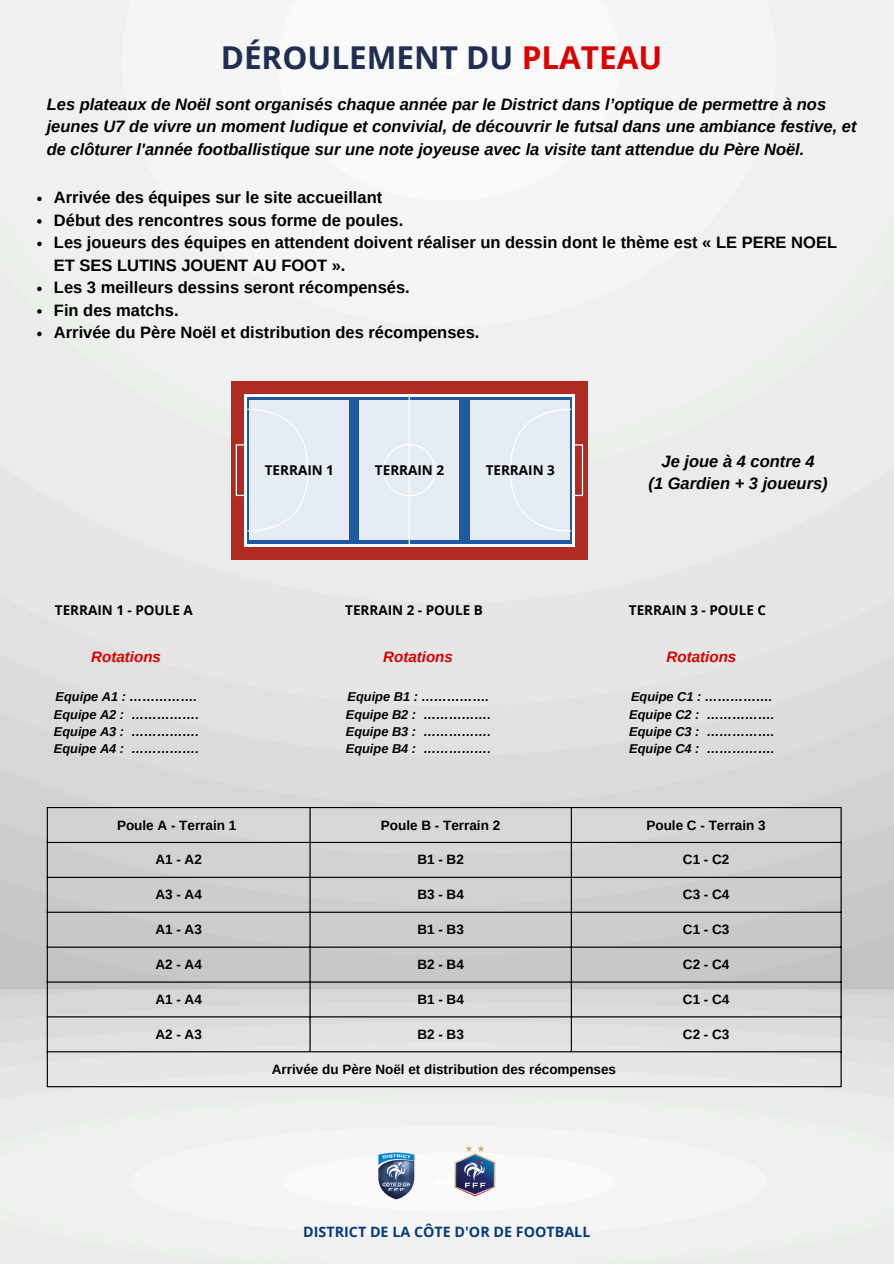
<style>
.page{position:relative;width:894px;height:1264px;background:#fff}
.page>*{position:absolute;margin:0;border:0;box-sizing:border-box;transform-origin:0 0}
.t1{font:700 31.5px "Open Sans";color:#202e51}
.t2{font:italic 700 16.5px/22.5px "Arimo";color:#000;text-align:center}
.t3{font:700 16.5px/22.5px "Arimo";color:#000}
.t4{font:italic 700 15.15px "Arimo";color:#d00}
.t5{font:700 14.25px "Open Sans";color:#063a80}
.t6{font:700 13.5px "Arimo";color:#000}
.t7{font:700 13.5px "Open Sans";color:#000}
.t8{font:italic 700 12.75px "Arimo";color:#000}
.s1{color:#d00}
</style>
<div class="page">
<img style="left:0;top:0;width:893px;height:1263px">
<div style="left:231px;top:381px;width:356px;height:178px;background:#b02c22"></div>
<div style="left:244px;top:394px;width:330px;height:152px;background:linear-gradient(to right,#fff,#fff)"></div>
<div style="left:247px;top:397px;width:324px;height:146px;background:#1f59a2"></div>
<hr style="left:408px;top:395px;width:2px;height:150px;background:#fff">
<svg style="left:569px;top:408px;width:3px;height:124px"></svg>
<svg style="left:246px;top:408px;width:4px;height:124px"></svg>
<div style="left:574px;top:444px;width:9px;height:52px;border:1px solid #fff"></div>
<div style="left:236px;top:444px;width:8px;height:52px;border:1px solid #fff"></div>
<hr style="left:47px;top:808px;width:1px;height:278px;background:#000">
<hr style="left:309px;top:808px;width:1px;height:243px;background:#000">
<hr style="left:570px;top:808px;width:1px;height:243px;background:#000">
<hr style="left:840px;top:808px;width:1px;height:278px;background:#000">
<hr style="left:47px;top:807px;width:794px;height:1px;background:#000">
<hr style="left:47px;top:841px;width:794px;height:2px;background:#000">
<hr style="left:47px;top:876px;width:794px;height:1px;background:#000">
<hr style="left:47px;top:911px;width:794px;height:1px;background:#000">
<hr style="left:47px;top:946px;width:794px;height:1px;background:#000">
<hr style="left:47px;top:981px;width:794px;height:1px;background:#000">
<hr style="left:47px;top:1016px;width:794px;height:1px;background:#000">
<hr style="left:47px;top:1051px;width:794px;height:1px;background:#000">
<hr style="left:47px;top:1086px;width:794px;height:1px;background:#000">
<div style="left:250px;top:400px;width:99px;height:140px;background:#e5ecf4"></div>
<div style="left:360px;top:400px;width:99px;height:140px;background:#e5ecf4"></div>
<div style="left:470px;top:400px;width:99px;height:140px;background:#e5ecf4"></div>
<svg style="left:37px;top:197px;width:5px;height:4px"></svg>
<svg style="left:37px;top:219px;width:5px;height:5px"></svg>
<svg style="left:37px;top:242px;width:5px;height:4px"></svg>
<svg style="left:37px;top:287px;width:5px;height:4px"></svg>
<svg style="left:37px;top:309px;width:5px;height:5px"></svg>
<svg style="left:37px;top:332px;width:5px;height:4px"></svg>
<img style="left:372px;top:1144px;width:49px;height:59px">
<img style="left:442px;top:1138px;width:65px;height:70px">
<p class="t1" style="left:220px;top:35px;width:443px">DÉROULEMENT DU <span class="s1">PLATEAU</span></p>
<p class="t2" style="left:47px;top:93px;width:811px;text-align:left">Les plateaux de Noël sont organisés chaque année par le District dans l’optique de permettre à nos jeunes U7 de vivre un moment ludique et convivial, de découvrir le futsal dans une ambiance festive, et de clôturer l'année footballistique sur une note joyeuse avec la visite tant attendue du Père Noël.</p>
<p class="t3" style="left:54px;top:186px;width:330px">Arrivée des équipes sur le site accueillant</p>
<p class="t3" style="left:54px;top:209px;width:351px">Début des rencontres sous forme de poules.</p>
<p class="t3" style="left:54px;top:231px;width:784px">Les joueurs des équipes en attendent doivent réaliser un dessin dont le thème est « LE PERE NOEL<br>ET SES LUTINS JOUENT AU FOOT ».</p>
<p class="t3" style="left:54px;top:276px;width:357px">Les 3 meilleurs dessins seront récompensés.</p>
<p class="t3" style="left:54px;top:299px;width:126px">Fin des matchs.</p>
<p class="t3" style="left:54px;top:321px;width:427px">Arrivée du Père Noël et distribution des récompenses.</p>
<p class="t7" style="left:55px;top:600px;width:139px">TERRAIN 1 - POULE A</p>
<p class="t4" style="left:91px;top:648px;width:71px">Rotations</p>
<h2 class="t8" style="left:56px;top:690px;width:143px">Equipe A1 : …………….</h2>
<p class="t8" style="left:54px;top:707px;width:72px">Equipe A2 :</p>
<p class="t8" style="left:131px;top:707px;width:69px">…………….</p>
<p class="t8" style="left:54px;top:724px;width:72px">Equipe A3 :</p>
<p class="t8" style="left:131px;top:724px;width:69px">…………….</p>
<h2 class="t8" style="left:54px;top:741px;width:147px">Equipe A4 : …………….</h2>
<p class="t7" style="left:265px;top:460px;width:71px">TERRAIN 1</p>
<p class="t7" style="left:375px;top:460px;width:71px">TERRAIN 2</p>
<p class="t7" style="left:485px;top:460px;width:71px">TERRAIN 3</p>
<p class="t2" style="left:648px;top:450px;width:181px">Je joue à 4 contre 4<br>(1 Gardien + 3 joueurs)</p>
<p class="t7" style="left:345px;top:600px;width:139px">TERRAIN 2 - POULE B</p>
<p class="t4" style="left:383px;top:648px;width:71px">Rotations</p>
<p class="t8" style="left:347px;top:690px;width:143px">Equipe B1 : …………….</p>
<p class="t8" style="left:346px;top:707px;width:72px">Equipe B2 :</p>
<p class="t8" style="left:423px;top:707px;width:69px">…………….</p>
<p class="t8" style="left:346px;top:724px;width:72px">Equipe B3 :</p>
<p class="t8" style="left:423px;top:724px;width:69px">…………….</p>
<p class="t8" style="left:346px;top:741px;width:147px">Equipe B4 : …………….</p>
<p class="t7" style="left:628px;top:600px;width:139px">TERRAIN 3 - POULE C</p>
<p class="t4" style="left:666px;top:648px;width:71px">Rotations</p>
<p class="t8" style="left:630px;top:690px;width:143px">Equipe C1 : …………….</p>
<p class="t8" style="left:629px;top:707px;width:72px">Equipe C2 :</p>
<p class="t8" style="left:706px;top:707px;width:69px">…………….</p>
<p class="t8" style="left:629px;top:724px;width:72px">Equipe C3 :</p>
<p class="t8" style="left:706px;top:724px;width:69px">…………….</p>
<p class="t8" style="left:629px;top:741px;width:147px">Equipe C4 : …………….</p>
<p class="t6" style="left:117px;top:817px;width:121px">Poule A - Terrain 1</p>
<h1 class="t6" style="left:381px;top:817px;width:121px">Poule B - Terrain 2</h1>
<h2 class="t6" style="left:646px;top:817px;width:121px">Poule C - Terrain 3</h2>
<p class="t6" style="left:155px;top:852px;width:48px">A1 - A2</p>
<p class="t6" style="left:417px;top:852px;width:48px">B1 - B2</p>
<p class="t6" style="left:682px;top:852px;width:48px">C1 - C2</p>
<p class="t6" style="left:155px;top:887px;width:48px">A3 - A4</p>
<p class="t6" style="left:417px;top:887px;width:48px">B3 - B4</p>
<p class="t6" style="left:682px;top:887px;width:48px">C3 - C4</p>
<p class="t6" style="left:155px;top:922px;width:48px">A1 - A3</p>
<h4 class="t6" style="left:417px;top:922px;width:48px">B1 - B3</h4>
<h4 class="t6" style="left:682px;top:922px;width:48px">C1 - C3</h4>
<h4 class="t6" style="left:155px;top:956px;width:48px">A2 - A4</h4>
<p class="t6" style="left:417px;top:956px;width:48px">B2 - B4</p>
<h2 class="t6" style="left:682px;top:956px;width:48px">C2 - C4</h2>
<h4 class="t6" style="left:155px;top:991px;width:48px">A1 - A4</h4>
<h4 class="t6" style="left:417px;top:991px;width:48px">B1 - B4</h4>
<h4 class="t6" style="left:682px;top:991px;width:48px">C1 - C4</h4>
<h2 class="t6" style="left:155px;top:1026px;width:48px">A2 - A3</h2>
<p class="t6" style="left:417px;top:1026px;width:48px">B2 - B3</p>
<p class="t6" style="left:682px;top:1026px;width:48px">C2 - C3</p>
<p class="t6" style="left:272px;top:1061px;width:346px">Arrivée du Père Noël et distribution des récompenses</p>
<h4 class="t5" style="left:303px;top:1222px;width:288px">DISTRICT DE LA CÔTE D'OR DE FOOTBALL</h4>
</div>
